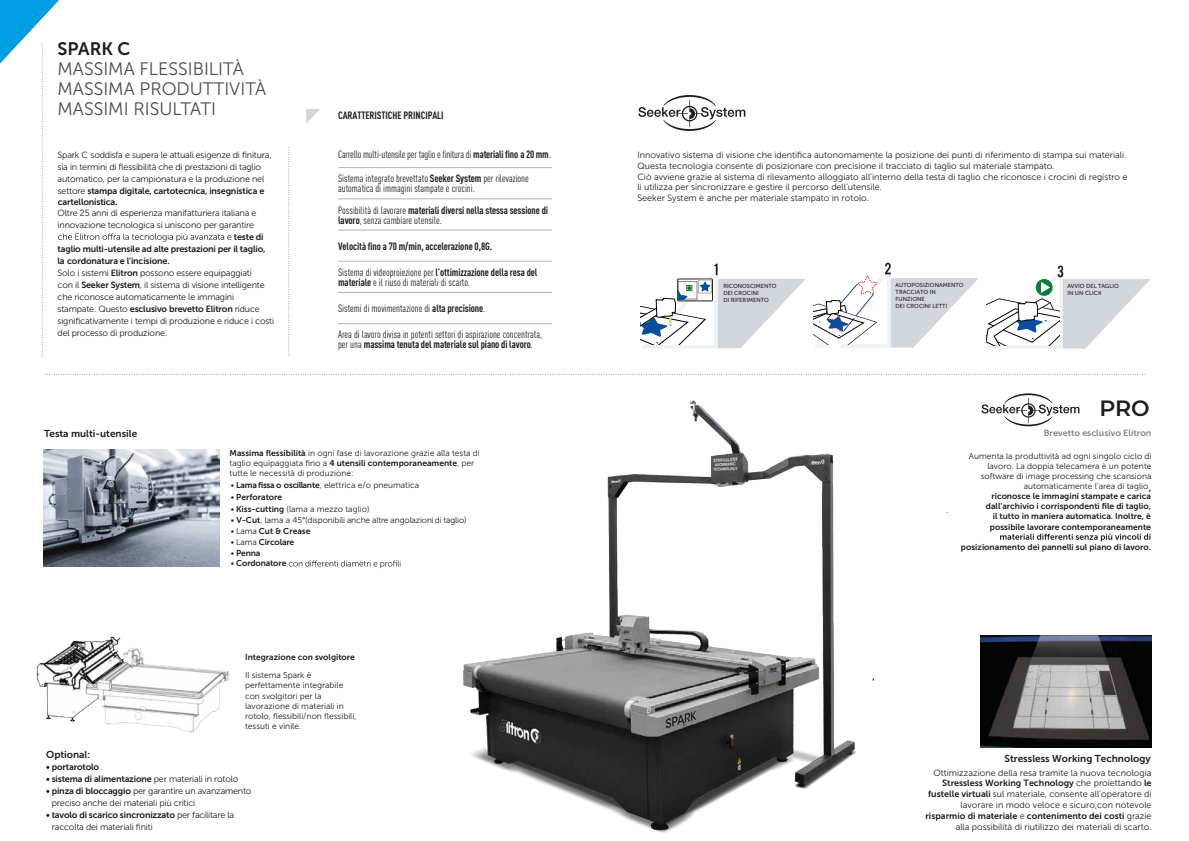
<style>
.page{position:relative;width:1189px;height:841px;background:#fff}
.page>*{position:absolute;margin:0;border:0;box-sizing:border-box;transform-origin:0 0}
.t1{font:600 22px "Montserrat";color:#1d1d1b}
.t2{font:18px/20px "Museo Sans 300";color:#4a4a49}
.t3{font:18px "Museo Sans 700";color:#1d1d1b}
.t4{font:10.5px/10px "DIN Cond Regular Alternate";color:#1d1d1b}
.t5{font:700 10.5px "DIN Cond";letter-spacing:-.01em;color:#1d1d1b}
.t6{font:10.5px "DIN Cond Regular Alternate";letter-spacing:-.02em;color:#1d1d1b}
.t7{font:10px "Museo Sans 700";color:#1d1d1b}
.t8{font:9px/12px "Museo Sans 300";letter-spacing:-.015em;color:#1d1d1b}
.t9{font:9px/12px "Museo Sans 700";letter-spacing:-.02em;color:#1d1d1b}
.t10{font:9px/10.8px "Museo Sans 300";color:#1d1d1c;text-align:right}
.t11{font:9px "Museo Sans 700";color:#1d1d1c}
.t12{font:9px "Museo Sans 700";color:#828586}
.t13{font:8.5px/10.2px "Museo Sans 300";color:#1d1d1b}
.t14{font:8.5px/10.2px "Museo Sans 700";color:#1d1d1b;text-align:right}
.t15{font:8.5px "Museo Sans 300";letter-spacing:-.02em;color:#1d1d1b}
.t16{font:5.8px/6.9px "Museo Sans 500";color:#1d1d1b}
.s1{font-family:"Museo Sans 300"}
.s2{font-family:"Museo Sans 700"}
.s3{font-family:"DIN Cond";font-weight:700}
.s4{font-family:"DIN Cond Regular Alternate";font-weight:400}
.s5{font-family:"Museo Sans 700";font-size:10px}
</style>
<div class="page">
<svg style="left:980px;top:635px;width:10px;height:113px"></svg>
<svg style="left:44px;top:374px;width:1101px;height:1px"></svg>
<svg style="left:288px;top:148px;width:1px;height:208px"></svg>
<svg style="left:289px;top:560px;width:111px;height:8px"></svg>
<svg style="left:306px;top:109px;width:14px;height:15px"></svg>
<hr style="left:338px;top:167px;width:214px;height:1px;background:#b3b2b2">
<hr style="left:338px;top:198px;width:214px;height:1px;background:#b3b2b2">
<hr style="left:338px;top:230px;width:214px;height:1px;background:#b3b2b2">
<hr style="left:338px;top:261px;width:214px;height:1px;background:#b3b2b2">
<hr style="left:338px;top:292px;width:214px;height:1px;background:#b3b2b2">
<hr style="left:338px;top:323px;width:214px;height:1px;background:#b3b2b2">
<svg style="left:638px;top:95px;width:107px;height:36px"></svg>
<svg style="left:0;top:0;width:231px;height:357px"></svg>
<img style="left:36px;top:636px;width:194px;height:97px">
<img style="left:43px;top:449px;width:176px;height:117px">
<svg style="left:640px;top:262px;width:511px;height:87px"></svg>
<svg style="left:981px;top:393px;width:98px;height:33px"></svg>
<svg style="left:1000px;top:527px;width:151px;height:14px"></svg>
<img style="left:981px;top:635px;width:170px;height:112px">
<img style="left:463px;top:400px;width:411px;height:433px">
<h2 class="t3" style="left:58px;top:39px;width:74px">SPARK C</h2>
<h2 class="t2" style="left:58px;top:59px;width:210px">MASSIMA FLESSIBILITÀ<br>MASSIMA PRODUTTIVITÀ<br>MASSIMI RISULTATI</h2>
<p class="t8" style="left:58px;top:149px;width:216px">Spark C soddisfa e supera le attuali esigenze di finitura, sia in termini di flessibilità che di prestazioni di taglio automatico, per la campionatura e la produzione nel</p>
<p class="t9" style="left:58px;top:185px;width:208px;line-height:10.8px"><span class="s1">settore</span> stampa digitale, cartotecnica, insegnistica e cartellonistica.</p>
<p class="t8" style="left:58px;top:207px;width:200px">Oltre 25 anni di esperienza manifatturiera italiana e innovazione tecnologica si uniscono per garantire</p>
<p class="t9" style="left:57px;top:230px;width:210px;text-indent:176px">teste di taglio multi-utensile ad alte prestazioni per il taglio, la cordonatura e l’incisione.</p>
<p class="t8" style="left:58px;top:267px;width:209px">Solo i sistemi <span class="s2">Elitron</span> possono essere equipaggiati con il <span class="s2">Seeker System</span>, il sistema di visione intelligente che riconosce automaticamente le immagini</p>
<p class="t9" style="left:58px;top:302px;width:204px"><span class="s1">stampate. Questo</span> esclusivo brevetto Elitron <span class="s1">riduce</span></p>
<p class="t8" style="left:58px;top:315px;width:218px">significativamente i tempi di produzione e riduce i costi del processo di produzione.</p>
<p class="t7" style="left:44px;top:428px;width:94px">Testa multi-utensile</p>
<p class="t5" style="left:338px;top:109px;width:107px">CARATTERISTICHE PRINCIPALI</p>
<p class="t6" style="left:338px;top:148px;width:215px">Carrello multi-utensile per taglio e finitura di <span class="s3">materiali fino a 20 mm</span>.</p>
<p class="t4" style="left:338px;top:173px;width:192px">Sistema integrato brevettato <span class="s3">Seeker System</span> per rilevazione automatica di immagini stampate e crocini.</p>
<p class="t5" style="left:338px;top:203px;width:212px"><span class="s4">Possibilità di lavorare</span> materiali diversi nella stessa sessione di</p>
<p class="t4" style="left:338px;top:215px;width:105px"><span class="s3">lavoro</span>, senza cambiare utensile.</p>
<p class="t5" style="left:338px;top:239px;width:155px">Velocità fino a 70 m/min, accelerazione 0,8G.</p>
<p class="t5" style="left:338px;top:266px;width:201px"><span class="s4">Sistema di videoproiezione per</span> l’ottimizzazione della resa del</p>
<p class="t4" style="left:338px;top:277px;width:134px"><span class="s3">materiale</span> e il riuso di materiali di scarto.</p>
<p class="t4" style="left:338px;top:303px;width:148px">Sistemi di movimentazione di <span class="s3">alta precisione</span>.</p>
<p class="t4" style="left:338px;top:329px;width:205px">Area di lavoro divisa in potenti settori di aspirazione concentrata,</p>
<p class="t5" style="left:338px;top:338px;width:196px"><span class="s4">per una</span> massima tenuta del materiale sul piano di lavoro<span class="s4">.</span></p>
<p class="t8" style="left:637px;top:149px;width:492px;line-height:10.8px">Innovativo sistema di visione che identifica autonomamente la posizione dei punti di riferimento di stampa sui materiali.<br>Questa tecnologia consente di posizionare con precisione il tracciato di taglio sul materiale stampato.<br>Ciò avviene grazie al sistema di rilevamento alloggiato all’interno della testa di taglio che riconosce i crocini di registro e li utilizza per sincronizzare e gestire il percorso dell’utensile.<br>Seeker System è anche per materiale stampato in rotolo.</p>
<p class="t13" style="left:1071px;top:170px;width:4px">.</p>
<p class="t13" style="left:725px;top:170px;width:4px">.</p>
<p class="t16" style="left:723px;top:282px;width:55px">RICONOSCIMENTO<br>DEI CROCINI<br>DI RIFERIMENTO</p>
<p class="t16" style="left:895px;top:281px;width:70px">AUTOPOSIZIONAMENTO<br>TRACCIATO IN<br>FUNZIONE<br>DEI CROCINI LETTI</p>
<p class="t16" style="left:1067px;top:283px;width:53px">AVVIO DEL TAGLIO<br>IN UN CLICK</p>
<h1 class="t1" style="left:1099px;top:393px;width:52px">PRO</h1>
<p class="t12" style="left:1044px;top:428px;width:109px">Brevetto esclusivo Elitron</p>
<p class="t13" style="left:230px;top:447px;width:252px"><span class="s2">Massima flessibilità</span> in ogni fase di lavorazione grazie alla testa di taglio equipaggiata fino a <span class="s2">4 utensili contemporaneamente</span>, per tutte le necessità di produzione:</p>
<p class="t13" style="left:969px;top:450px;width:184px;text-align:right">Aumenta la produttività ad ogni singolo ciclo di lavoro. La doppia telecamera è un potente software di image processing che scansiona automaticamente l’area di taglio<span class="s5">,</span></p>
<p class="t14" style="left:986px;top:490px;width:167px">riconosce le immagini stampate e carica dall’archivio i corrispondenti file di taglio, il tutto in maniera automatica. Inoltre, è possibile lavorare contemporaneamente</p>
<p class="t14" style="left:961px;top:541px;width:192px">posizionamento dei pannelli sul piano di lavoro.</p>
<p class="t13" style="left:231px;top:480px;width:190px">• <span class="s2">Lamafissa o oscillante</span>, elettrica e/o pneumatica</p>
<p class="t13" style="left:231px;top:503px;width:140px">• <span class="s2">Kiss-cutting</span> (lama a mezzo taglio)</p>
<p class="t15" style="left:231px;top:515px;width:237px">• <span class="s2">V-Cut</span>, lama a 45°(disponibili anche altre angolazionidi taglio)</p>
<p class="t14" style="left:231px;top:525px;width:81px"><span class="s1">• Lama</span> Cut &amp; Crease</p>
<p class="t14" style="left:231px;top:536px;width:65px"><span class="s1">• Lama</span> Circolare</p>
<p class="t14" style="left:231px;top:558px;width:57px"><span class="s1">•</span> Cordonatore</p>
<p class="t14" style="left:231px;top:492px;width:53px"><span class="s1">•</span> Perforatore</p>
<p class="t13" style="left:946px;top:504px;width:4px">.</p>
<p class="t14" style="left:231px;top:547px;width:31px"><span class="s1">•</span> Penna</p>
<p class="t14" style="left:245px;top:651px;width:111px">Integrazione con svolgitore</p>
<p class="t13" style="left:245px;top:669px;width:113px">Il sistema Spark è perfettamente integrabile con svolgitori per la lavorazione di materiali in rotolo, flessibili/non flessibili, tessuti e vinile.</p>
<p class="t7" style="left:46px;top:748px;width:46px">Optional:</p>
<p class="t9" style="left:46px;top:760px;width:55px">• portarotolo</p>
<p class="t9" style="left:46px;top:772px;width:194px">• sistema di alimentazione <span class="s1">per materiali in rotolo</span></p>
<p class="t8" style="left:52px;top:784px;width:201px;text-indent:-6px"><span class="s2">• pinza di bloccaggio</span> per garantire un avanzamento preciso anche dei materiali più critici</p>
<p class="t9" style="left:46px;top:808px;width:190px">• tavolo di scarico sincronizzato <span class="s1">per facilitare la</span></p>
<p class="t8" style="left:52px;top:820px;width:102px">raccolta dei materiali finiti</p>
<p class="t7" style="left:1004px;top:752px;width:148px">Stressless Working Technology</p>
<p class="t10" style="left:933px;top:766px;width:220px">Ottimizzazione della resa tramite la nuova tecnologia</p>
<p class="t11" style="left:942px;top:777px;width:211px">Stressless Working Technology <span class="s1">che proiettando</span> le</p>
<p class="t10" style="left:928px;top:788px;width:225px"><span class="s2">fustelle virtuali</span> sul materiale, consente all’operatore di lavorare in modo veloce e sicuro,con notevole</p>
<p class="t11" style="left:925px;top:810px;width:228px">risparmio di materiale <span class="s1">e</span> contenimento dei costi <span class="s1">grazie</span></p>
<p class="t10" style="left:956px;top:820px;width:197px">alla possibilità di riutilizzo dei materiali di scarto.</p>
</div>
